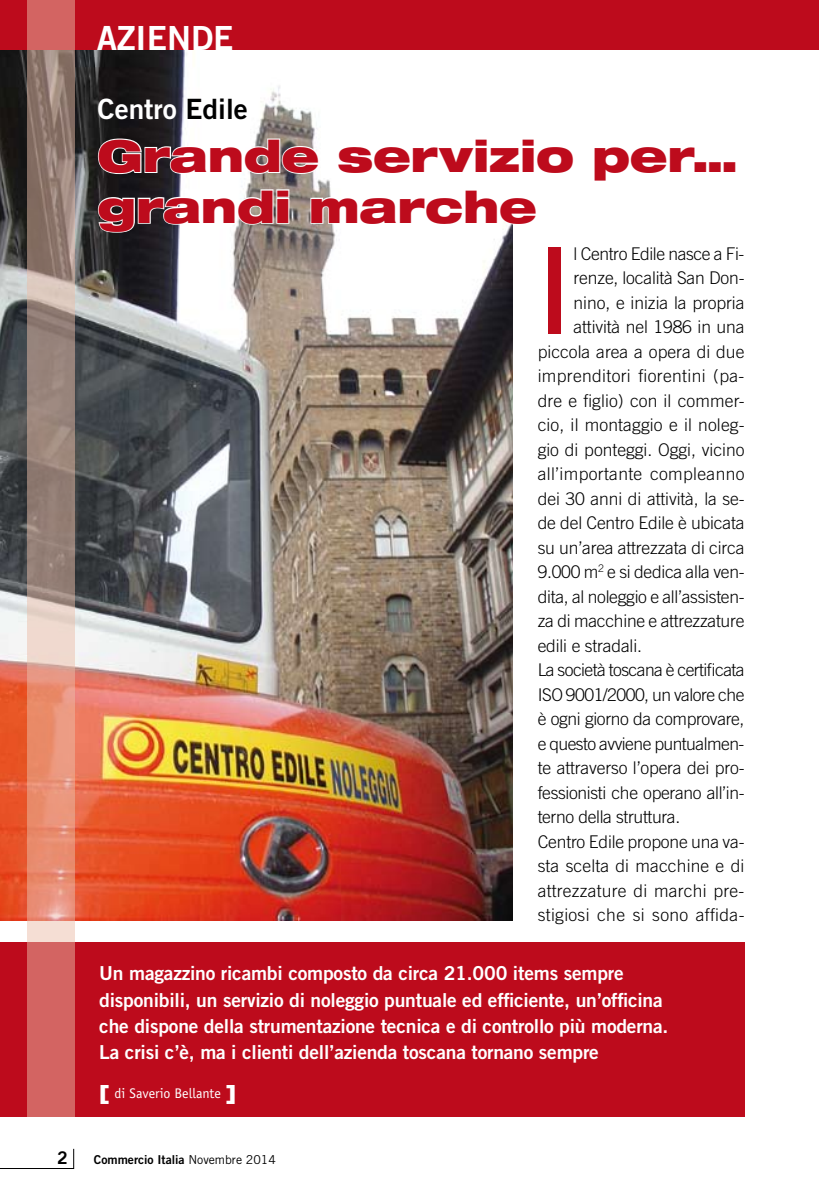
<style>
.page{position:relative;width:819px;height:1191px;background:#fff}
.page>*{position:absolute;margin:0;border:0;box-sizing:border-box;transform-origin:0 0}
.t1{font:expanded 120.4px "Helvetica Neue LT Std";color:#bd0b1c}
.t2{font:900 expanded 43.75px/50.8px "Helvetica Neue LT Std";letter-spacing:-.005em;color:#bd0b1c}
.t3{font:33.25px "Trade Gothic LT Std Bd 2";color:#fff}
.t4{font:28px "Trade Gothic LT Std Bd 2";color:#fff}
.t5{font:19.25px/26.2px "Trade Gothic LT Std Bd 2";letter-spacing:-.01em;color:#fff}
.t6{font:300 17.5px "Trade Gothic LT Std";letter-spacing:-.01em;color:#000}
.t7{font:300 17.5px "Trade Gothic LT Std";letter-spacing:-.03em;color:#000}
.t8{font:300 17.5px "Trade Gothic LT Std";letter-spacing:.02em;color:#000}
.t9{font:300 17.5px "Trade Gothic LT Std";letter-spacing:.01em;color:#000}
.t10{font:17.5px "Trade Gothic LT Std Bd 2";color:#000}
.t11{font:14px "Officina Sans Std";color:#fff}
.t12{font:12.25px "Trade Gothic LT Std Bd 2";color:#000}
.s1{color:#000}
.s2{font-family:"Helvetica Neue LT Std";font-weight:800;font-stretch:expanded;font-size:21px}
.s3{font-family:"Trade Gothic LT Std"}
</style>
<div class="page">
<img style="left:0;top:50px;width:513px;height:870px">
<svg style="left:73px;top:1148px;width:1px;height:20px"></svg>
<div style="left:0;top:0;width:819px;height:50px;background:#bd0b1c"></div>
<div style="left:0;top:941px;width:744px;height:175px;background:#bd0b1c"></div>
<svg style="left:27px;top:0;width:47px;height:1116px;background:#bc8579"></svg>
<svg style="left:97px;top:137px;width:224px;height:38px"></svg>
<svg style="left:336px;top:137px;width:177px;height:38px"></svg>
<svg style="left:97px;top:188px;width:193px;height:46px"></svg>
<svg style="left:309px;top:188px;width:204px;height:38px"></svg>
<h3 class="t3" style="left:97px;top:18px;width:134px">Aziende</h3>
<h3 class="t4" style="left:98px;top:92px;width:152px">Centro <span class="s1">Edile</span></h3>
<h2 class="t2" style="left:98px;top:129px;width:640px">Grande servizio per… grandi marche</h2>
<h1 class="t1" style="left:537px;top:217px;width:35px">I</h1>
<p class="t6" style="left:573px;top:243px;width:172px">l Centro Edile nasce a Fi-</p>
<p class="t6" style="left:573px;top:267px;width:172px">renze, località San Don-</p>
<p class="t6" style="left:573px;top:292px;width:172px">nino, e inizia la propria</p>
<p class="t6" style="left:573px;top:316px;width:172px">attività nel 1986 in una</p>
<p class="t6" style="left:537px;top:341px;width:208px">piccola area a opera di due</p>
<p class="t8" style="left:537px;top:365px;width:208px">imprenditori fiorentini (pa-</p>
<p class="t6" style="left:537px;top:390px;width:208px">dre e figlio) con il commer-</p>
<p class="t6" style="left:537px;top:414px;width:208px">cio, il montaggio e il noleg-</p>
<p class="t6" style="left:537px;top:439px;width:208px">gio di ponteggi. Oggi, vicino</p>
<p class="t8" style="left:537px;top:463px;width:208px">all’importante compleanno</p>
<p class="t6" style="left:537px;top:488px;width:208px">dei 30 anni di attività, la se-</p>
<p class="t6" style="left:537px;top:512px;width:208px">de del Centro Edile è ubicata</p>
<p class="t6" style="left:537px;top:537px;width:208px">su un’area attrezzata di circa</p>
<p class="t6" style="left:537px;top:561px;width:208px">9.000 m<sup>2</sup> e si dedica alla ven-</p>
<p class="t6" style="left:537px;top:586px;width:208px">dita, al noleggio e all’assisten-</p>
<p class="t6" style="left:537px;top:610px;width:208px">za di macchine e attrezzature</p>
<p class="t6" style="left:537px;top:635px;width:106px">edili e stradali.</p>
<p class="t7" style="left:537px;top:659px;width:208px">La società toscana è certificata</p>
<p class="t7" style="left:537px;top:684px;width:208px">ISO 9001/2000, un valore che</p>
<p class="t6" style="left:537px;top:708px;width:208px">è ogni giorno da comprovare,</p>
<p class="t7" style="left:537px;top:733px;width:208px">e questo avviene puntualmen-</p>
<p class="t6" style="left:537px;top:757px;width:208px">te attraverso l’opera dei pro-</p>
<p class="t6" style="left:537px;top:782px;width:208px">fessionisti che operano all’in-</p>
<p class="t6" style="left:537px;top:806px;width:144px">terno della struttura.</p>
<p class="t6" style="left:537px;top:831px;width:208px">Centro Edile propone una va-</p>
<p class="t6" style="left:537px;top:855px;width:208px">sta scelta di macchine e di</p>
<p class="t9" style="left:537px;top:880px;width:208px">attrezzature di marchi pre-</p>
<p class="t8" style="left:537px;top:904px;width:208px">stigiosi che si sono affida-</p>
<p class="t5" style="left:99px;top:960px;width:570px">Un magazzino ricambi composto da circa 21.000 items sempre disponibili, un servizio di noleggio puntuale ed efficiente, un’officina che dispone della strumentazione tecnica e di controllo più moderna.<br>La crisi c’è, ma i clienti dell’azienda toscana tornano sempre</p>
<p class="t11" style="left:99px;top:1085px;width:138px"><span class="s2">[</span> di Saverio Bellante <span class="s2">]</span></p>
<p class="t10" style="left:57px;top:1147px;width:12px">2</p>
<p class="t12" style="left:94px;top:1152px;width:183px">Commercio Italia <span class="s3">Novembre 2014</span></p>
</div>
